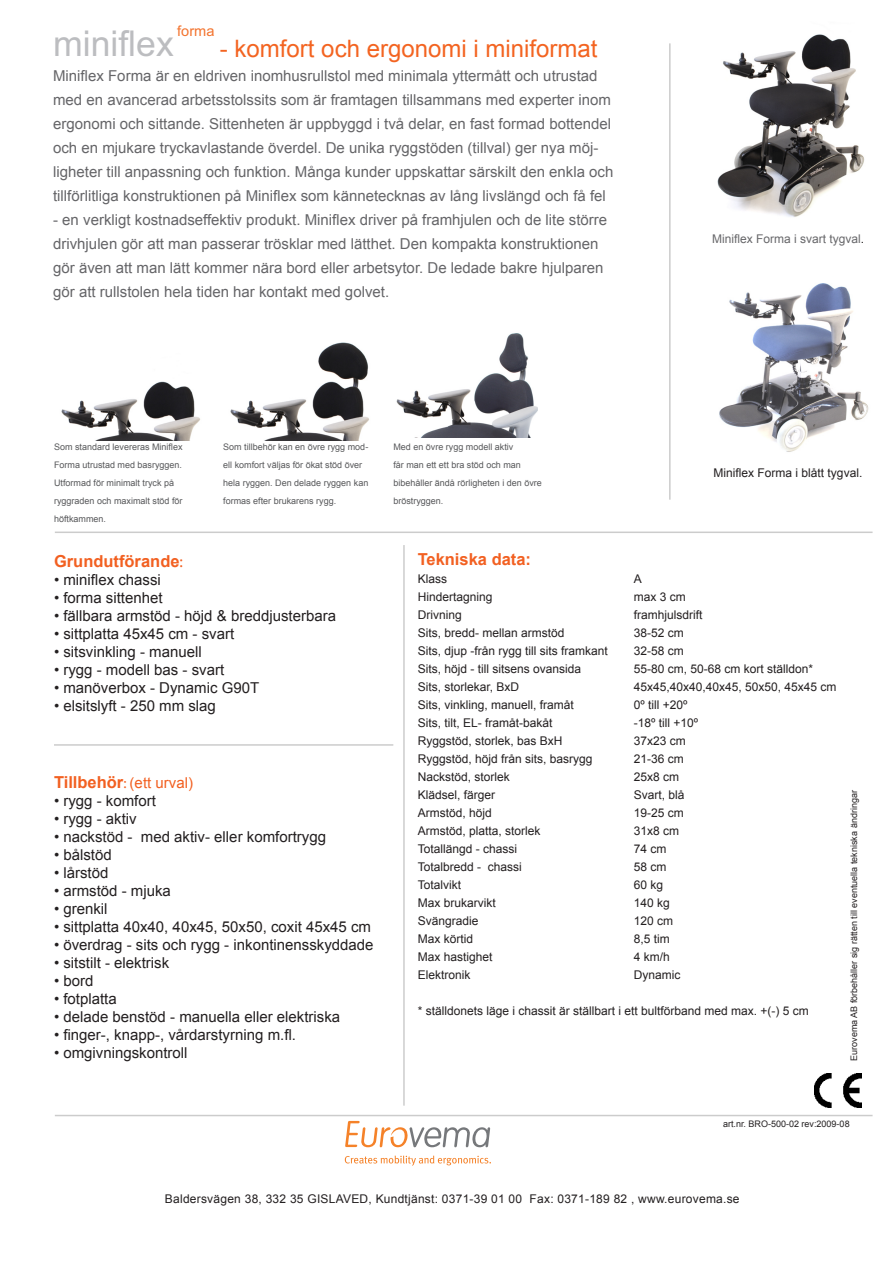
<style>
.page{position:relative;width:893px;height:1263px;background:#fff}
.page>*{position:absolute;margin:0;border:0;box-sizing:border-box;transform-origin:0 0}
.t1{font:35.55px "Arial";color:#bcbdc0}
.t2{font:24px "Arial";color:#f36421}
.t3{font:700 16.5px "Arial";color:#f26021}
.t4{font:15px/24px "Arial";color:#656568}
.t5{font:15px "Arial";color:#231f20}
.t6{font:15px "Arial";color:#f26021}
.t7{font:14.55px "Arial";color:#f3742f}
.Kontaktinfo{font:12px "Arial";color:#231f20}
.Kontaktinfo-2{font:12px "Arial";letter-spacing:.02em;color:#231f20}
.t8{font:12px "Arial";color:#67676a}
.t9{font:9px/18px "Arial";color:#57585a}
.t10{font:9px "Arial";color:#231f20}
.s1{color:#231f20}
.s2{font-family:"Myriad Pro";font-weight:400}
.s3{font-weight:700;font-size:16.5px}
.s4{font-family:"Myriad Pro"}
</style>
<div class="page">
<img style="left:717px;top:34px;width:147px;height:183px">
<img style="left:719px;top:283px;width:150px;height:169px">
<img style="left:61px;top:381px;width:139px;height:60px">
<img style="left:230px;top:342px;width:139px;height:99px">
<img style="left:396px;top:333px;width:142px;height:104px">
<hr style="left:55px;top:531px;width:818px;height:2px;background:#ccc">
<hr style="left:669px;top:43px;width:2px;height:457px;background:#ccc">
<hr style="left:55px;top:1115px;width:818px;height:1px;background:#ccc">
<img style="left:815px;top:1074px;width:47px;height:34px">
<hr style="left:403px;top:545px;width:2px;height:561px;background:#ccc">
<hr style="left:54px;top:744px;width:339px;height:2px;background:#ccc">
<svg style="left:345px;top:1121px;width:145px;height:26px"></svg>
<svg style="left:345px;top:1155px;width:146px;height:10px"></svg>
<p class="t1" style="left:53px;top:20px;width:122px">miniflex</p>
<p class="t7" style="left:177px;top:22px;width:39px">forma</p>
<p class="t2" style="left:220px;top:32px;width:379px">- komfort och ergonomi i miniformat</p>
<p class="t4" style="left:53px;top:63px;width:562px">Miniflex Forma är en eldriven inomhusrullstol med minimala yttermått och utrustad med en avancerad arbetsstolssits som är framtagen tillsammans med experter inom ergonomi och sittande. Sittenheten är uppbyggd i två delar, en fast formad bottendel och en mjukare tryckavlastande överdel. De unika ryggstöden (tillval) ger nya möj&shy;ligheter till anpassning och funktion. Många kunder uppskattar särskilt den enkla och tillförlitliga konstruktionen på Miniflex som kännetecknas av lång livslängd och få fel</p>
<p class="t4" style="left:53px;top:207px;width:556px">- en verkligt kostnadseffektiv produkt. Miniflex driver på framhjulen och de lite större drivhjulen gör att man passerar trösklar med lätthet. Den kompakta konstruktionen gör även att man lätt kommer nära bord eller arbetsytor. De ledade bakre hjulparen gör att rullstolen hela tiden har kontakt med golvet.</p>
<p class="t8" style="left:712px;top:231px;width:154px">Miniflex Forma i svart tygval<span class="s1">.</span></p>
<p class="t9" style="left:54px;top:438px;width:130px">Som standard levereras Miniflex<br>Forma utrustad med basryggen.<br>Utformad för minimalt tryck på ryggraden och maximalt stöd för höftkammen.</p>
<p class="t9" style="left:223px;top:438px;width:147px">Som tillbehör kan en övre rygg mod&shy;ell komfort väljas för ökat stöd över hela ryggen. Den delade ryggen kan formas efter brukarens rygg.</p>
<p class="t9" style="left:393px;top:438px;width:150px">Med en övre rygg modell aktiv<br>får man ett ett bra stöd och man bibehåller ändå rörligheten i den övre bröstryggen.</p>
<p class="t3" style="left:54px;top:551px;width:130px">Grundutförande<span class="s2">:</span></p>
<p class="t5" style="left:54px;top:570px;width:108px">• miniflex chassi</p>
<p class="t5" style="left:54px;top:588px;width:110px">• forma sittenhet</p>
<p class="t5" style="left:54px;top:606px;width:284px">• fällbara armstöd - höjd &amp; breddjusterbara</p>
<p class="t5" style="left:54px;top:624px;width:182px">• sittplatta 45x45 cm - svart</p>
<p class="t5" style="left:54px;top:642px;width:149px">• sitsvinkling - manuell</p>
<p class="t5" style="left:54px;top:660px;width:172px">• rygg - modell bas - svart</p>
<p class="t5" style="left:54px;top:678px;width:207px">• manöverbox - Dynamic G90T</p>
<p class="t5" style="left:54px;top:696px;width:163px">• elsitslyft - 250 mm slag</p>
<p class="Kontaktinfo" style="left:714px;top:465px;width:150px">Miniflex Forma i blått tygval.</p>
<p class="t3" style="left:418px;top:548px;width:115px">Tekniska data:</p>
<p class="Kontaktinfo" style="left:418px;top:571px;width:31px">Klass</p>
<p class="Kontaktinfo" style="left:634px;top:571px;width:10px">A</p>
<p class="Kontaktinfo" style="left:418px;top:589px;width:76px">Hindertagning</p>
<p class="Kontaktinfo" style="left:634px;top:589px;width:54px">max 3 cm</p>
<p class="Kontaktinfo" style="left:418px;top:607px;width:46px">Drivning</p>
<p class="Kontaktinfo" style="left:634px;top:607px;width:70px">framhjulsdrift</p>
<p class="Kontaktinfo" style="left:418px;top:625px;width:148px">Sits, bredd- mellan armstöd</p>
<p class="Kontaktinfo" style="left:634px;top:625px;width:52px">38-52 cm</p>
<p class="Kontaktinfo" style="left:418px;top:643px;width:192px">Sits, djup -från rygg till sits framkant</p>
<p class="Kontaktinfo" style="left:634px;top:643px;width:52px">32-58 cm</p>
<p class="Kontaktinfo" style="left:418px;top:661px;width:165px">Sits, höjd - till sitsens ovansida</p>
<p class="Kontaktinfo" style="left:634px;top:661px;width:181px">55-80 cm, 50-68 cm kort ställdon*</p>
<p class="Kontaktinfo" style="left:418px;top:679px;width:103px">Sits, storlekar, BxD</p>
<p class="Kontaktinfo" style="left:634px;top:679px;width:204px">45x45,40x40,40x45, 50x50, 45x45 cm</p>
<p class="Kontaktinfo" style="left:418px;top:697px;width:158px">Sits, vinkling, manuell, framåt</p>
<p class="Kontaktinfo" style="left:634px;top:697px;width:55px">0º till +20º</p>
<p class="Kontaktinfo" style="left:418px;top:715px;width:136px">Sits, tilt, EL- framåt-bakåt</p>
<p class="Kontaktinfo" style="left:634px;top:715px;width:66px">-18º till +10º</p>
<p class="Kontaktinfo" style="left:418px;top:733px;width:146px">Ryggstöd, storlek, bas BxH</p>
<p class="Kontaktinfo" style="left:634px;top:733px;width:54px">37x23 cm</p>
<p class="Kontaktinfo" style="left:418px;top:751px;width:176px">Ryggstöd, höjd från sits, basrygg</p>
<p class="Kontaktinfo" style="left:634px;top:751px;width:52px">21-36 cm</p>
<p class="Kontaktinfo" style="left:418px;top:769px;width:94px">Nackstöd, storlek</p>
<p class="Kontaktinfo" style="left:634px;top:769px;width:47px">25x8 cm</p>
<p class="Kontaktinfo" style="left:418px;top:787px;width:79px">Klädsel, färger</p>
<p class="Kontaktinfo" style="left:634px;top:787px;width:52px">Svart, blå</p>
<p class="Kontaktinfo" style="left:418px;top:805px;width:76px">Armstöd, höjd</p>
<p class="Kontaktinfo" style="left:634px;top:805px;width:52px">19-25 cm</p>
<p class="Kontaktinfo" style="left:418px;top:823px;width:124px">Armstöd, platta, storlek</p>
<p class="Kontaktinfo" style="left:634px;top:823px;width:47px">31x8 cm</p>
<p class="Kontaktinfo" style="left:418px;top:841px;width:101px">Totallängd - chassi</p>
<p class="Kontaktinfo" style="left:634px;top:841px;width:34px">74 cm</p>
<p class="Kontaktinfo" style="left:418px;top:859px;width:106px">Totalbredd - chassi</p>
<p class="Kontaktinfo" style="left:634px;top:859px;width:34px">58 cm</p>
<p class="Kontaktinfo" style="left:418px;top:877px;width:45px">Totalvikt</p>
<p class="Kontaktinfo" style="left:634px;top:877px;width:31px">60 kg</p>
<p class="Kontaktinfo" style="left:418px;top:895px;width:80px">Max brukarvikt</p>
<p class="Kontaktinfo" style="left:634px;top:895px;width:38px">140 kg</p>
<p class="Kontaktinfo" style="left:418px;top:913px;width:62px">Svängradie</p>
<p class="Kontaktinfo" style="left:634px;top:913px;width:41px">120 cm</p>
<p class="Kontaktinfo" style="left:418px;top:931px;width:57px">Max körtid</p>
<p class="Kontaktinfo" style="left:634px;top:931px;width:38px">8,5 tim</p>
<p class="Kontaktinfo" style="left:418px;top:949px;width:76px">Max hastighet</p>
<p class="Kontaktinfo" style="left:634px;top:949px;width:38px">4 km/h</p>
<p class="Kontaktinfo" style="left:418px;top:967px;width:54px">Elektronik</p>
<p class="Kontaktinfo" style="left:634px;top:967px;width:48px">Dynamic</p>
<p class="Kontaktinfo" style="left:418px;top:1003px;width:393px">* ställdonets läge i chassit är ställbart i ett bultförband med max. +(-) 5 cm</p>
<p class="t6" style="left:54px;top:773px;width:140px"><span class="s3">Tillbehör</span><span class="s4">:</span> (ett urval)</p>
<p class="t5" style="left:54px;top:791px;width:103px">• rygg - komfort</p>
<p class="t5" style="left:54px;top:809px;width:84px">• rygg - aktiv</p>
<p class="t5" style="left:54px;top:827px;width:273px">• nackstöd - med aktiv- eller komfortrygg</p>
<p class="t5" style="left:54px;top:845px;width:59px">• bålstöd</p>
<p class="t5" style="left:54px;top:863px;width:56px">• lårstöd</p>
<p class="t5" style="left:54px;top:881px;width:118px">• armstöd - mjuka</p>
<p class="t5" style="left:54px;top:899px;width:55px">• grenkil</p>
<p class="t5" style="left:54px;top:917px;width:319px">• sittplatta 40x40, 40x45, 50x50, coxit 45x45 cm</p>
<p class="t5" style="left:54px;top:935px;width:321px">• överdrag - sits och rygg - inkontinensskyddade</p>
<p class="t5" style="left:54px;top:953px;width:117px">• sitstilt - elektrisk</p>
<p class="t5" style="left:54px;top:971px;width:41px">• bord</p>
<p class="t5" style="left:54px;top:989px;width:64px">• fotplatta</p>
<p class="t5" style="left:54px;top:1007px;width:288px">• delade benstöd - manuella eller elektriska</p>
<p class="t5" style="left:54px;top:1025px;width:243px">• finger-, knapp-, vårdarstyrning m.fl.</p>
<p class="t5" style="left:54px;top:1043px;width:135px">• omgivningskontroll</p>
<p class="t10" style="left:848px;top:1060px;width:272px;rotate:-90deg">Eurovema AB förbehåller sig rätten till eventuella tekniska ändringar</p>
<p class="t10" style="left:723px;top:1117px;width:128px">art.nr. BRO-500-02 rev:2009-08</p>
<p class="Kontaktinfo-2" style="left:165px;top:1191px;width:576px">Baldersvägen 38, 332 35 GISLAVED, Kundtjänst: 0371-39 01 00 Fax: 0371-189 82 , www.eurovema.se</p>
</div>
